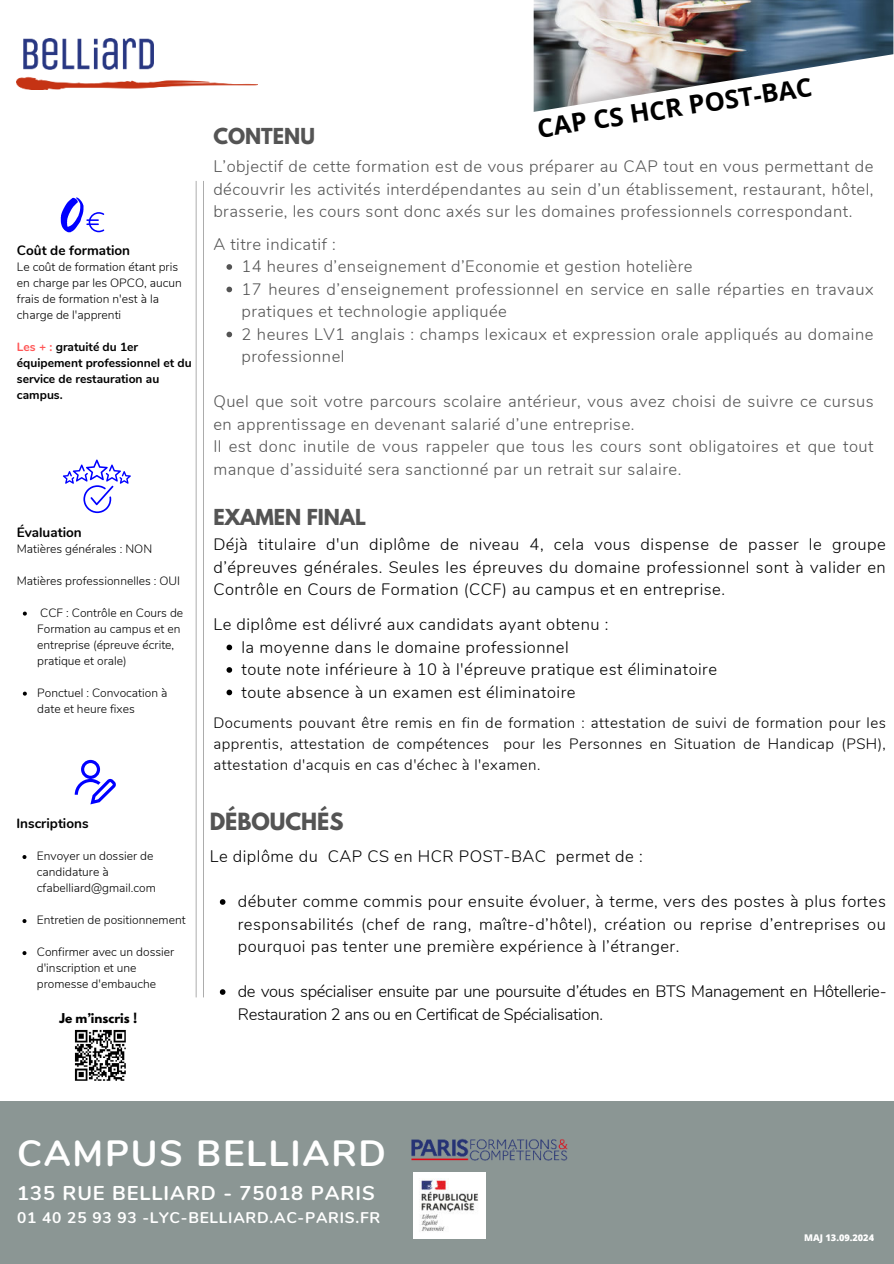
<style>
.page{position:relative;width:894px;height:1264px;background:#fff}
.page>*{position:absolute;margin:0;border:0;box-sizing:border-box;transform-origin:0 0}
.t1{font:700 36.45px "Nunito";letter-spacing:.05em;color:#fff}
.t2{font:700 25.5px "Open Sans";color:#000}
.t3{font:700 21px "League Spartan";color:#545454}
.t4{font:700 19.95px "Nunito";letter-spacing:.05em;color:#fff}
.t5{font:700 19.5px "League Spartan";color:#545454}
.t6{font:300 16.5px/22.5px "Nunito";letter-spacing:.03em;color:#545454}
.t7{font:300 16.5px/22.5px "Nunito";letter-spacing:.03em;color:#000;text-align:justify}
.t8{font:300 16.5px/22.5px "Nunito";letter-spacing:-.015em;color:#000}
.t9{font:700 15.45px "Nunito";letter-spacing:.05em;color:#fff}
.t10{font:300 15px/20.5px "Nunito";letter-spacing:.03em;color:#000;text-align:justify}
.t11{font:700 13.5px "Nunito";color:#000}
.t12{font:300 12px/16px "Nunito";color:#000}
.t13{font:700 12px/16px "Nunito";color:#000}
.t14{font:700 12px "League Spartan";color:#000}
.t15{font:800 9.15px "Open Sans";color:#fff}
.s1{color:#ff5757}
</style>
<div class="page">
<div style="left:0;top:1101px;width:893px;height:162px;background:#8b9694"></div>
<img style="left:533px;top:0;width:360px;height:16px">
<svg style="left:63px;top:459px;width:67px;height:54px"></svg>
<svg style="left:61px;top:197px;width:43px;height:35px"></svg>
<svg style="left:226px;top:644px;width:6px;height:6px"></svg>
<svg style="left:226px;top:667px;width:6px;height:5px"></svg>
<svg style="left:226px;top:689px;width:6px;height:6px"></svg>
<hr style="left:203px;top:181px;width:1px;height:816px;background:#a6a6a6">
<hr style="left:196px;top:181px;width:1px;height:816px;background:#a6a6a6">
<img style="left:533px;top:16px;width:360px;height:37px">
<svg style="left:533px;top:53px;width:360px;height:59px"></svg>
<svg style="left:75px;top:760px;width:41px;height:44px"></svg>
<svg style="left:22px;top:855px;width:4px;height:4px"></svg>
<svg style="left:22px;top:919px;width:4px;height:4px"></svg>
<svg style="left:22px;top:951px;width:4px;height:4px"></svg>
<img style="left:74px;top:1029px;width:52px;height:52px">
<img style="left:17px;top:38px;width:241px;height:51px">
<svg style="left:220px;top:899px;width:5px;height:5px"></svg>
<svg style="left:220px;top:989px;width:5px;height:5px"></svg>
<svg style="left:226px;top:264px;width:6px;height:6px"></svg>
<svg style="left:226px;top:287px;width:6px;height:5px"></svg>
<svg style="left:226px;top:332px;width:6px;height:5px"></svg>
<svg style="left:23px;top:611px;width:4px;height:4px"></svg>
<svg style="left:23px;top:691px;width:4px;height:4px"></svg>
<img style="left:411px;top:1139px;width:157px;height:22px">
<img style="left:413px;top:1172px;width:72px;height:66px">
<p class="t11" style="left:17px;top:240px;width:115px">Coût de formation</p>
<p class="t12" style="left:17px;top:258px;width:166px">Le coût de formation étant pris en charge par les OPCO, aucun frais de formation n'est à la charge de l'apprenti</p>
<p class="t13" style="left:17px;top:338px;width:176px"><span class="s1">Les + :</span> gratuité du 1er équipement professionnel et du service de restauration au campus.</p>
<p class="t11" style="left:17px;top:522px;width:66px">Évaluation</p>
<p class="t12" style="left:17px;top:539px;width:137px">Matières générales : NON</p>
<p class="t12" style="left:17px;top:571px;width:165px">Matières professionnelles : OUI</p>
<p class="t12" style="left:37px;top:603px;width:147px">CCF : Contrôle en Cours de<br>Formation au campus et en entreprise (épreuve écrite, pratique et orale)</p>
<p class="t12" style="left:37px;top:683px;width:132px">Ponctuel : Convocation à date et heure fixes</p>
<p class="t11" style="left:16px;top:813px;width:74px">Inscriptions</p>
<p class="t12" style="left:37px;top:847px;width:120px">Envoyer un dossier de candidature à cfabelliard@gmail.com</p>
<p class="t12" style="left:37px;top:911px;width:150px">Entretien de positionnement</p>
<p class="t12" style="left:37px;top:943px;width:139px">Confirmer avec un dossier d'inscription et une promesse d'embauche</p>
<p class="t14" style="left:59px;top:1008px;width:79px">Je m’inscris !</p>
<h2 class="t2" style="left:534px;top:111px;width:279px;rotate:-9deg">CAP CS HCR POST-BAC</h2>
<p class="t6" style="left:213px;top:154px;width:661px;text-align:justify">L’objectif de cette formation est de vous préparer au CAP tout en vous permettant de découvrir les activités interdépendantes au sein d’un établissement, restaurant, hôtel, brasserie, les cours sont donc axés sur les domaines professionnels correspondant.</p>
<p class="t6" style="left:241px;top:232px;width:633px;text-indent:-28px">A titre indicatif :<br>14 heures d’enseignement d’Economie et gestion hotelière<br>17 heures d’enseignement professionnel en service en salle réparties en travaux pratiques et technologie appliquée<br>2 heures LV1 anglais : champs lexicaux et expression orale appliqués au domaine professionnel</p>
<p class="t6" style="left:213px;top:389px;width:661px">Quel que soit votre parcours scolaire antérieur, vous avez choisi de suivre ce cursus en apprentissage en devenant salarié d’une entreprise.<br>Il est donc inutile de vous rappeler que tous les cours sont obligatoires et que tout manque d’assiduité sera sanctionné par un retrait sur salaire.</p>
<p class="t5" style="left:213px;top:120px;width:103px">CONTENU</p>
<p class="t5" style="left:213px;top:501px;width:154px">EXAMEN FINAL</p>
<p class="t7" style="left:213px;top:532px;width:673px">Déjà titulaire d'un diplôme de niveau 4, cela vous dispense de passer le groupe d’épreuves générales. Seules les épreuves du domaine professionnel sont à valider en Contrôle en Cours de Formation (CCF) au campus et en entreprise.</p>
<p class="t7" style="left:241px;top:612px;width:477px;text-align:left;text-indent:-28px">Le diplôme est délivré aux candidats ayant obtenu :<br>la moyenne dans le domaine professionnel<br>toute note inférieure à 10 à l'épreuve pratique est éliminatoire toute absence à un examen est éliminatoire</p>
<p class="t10" style="left:213px;top:712px;width:673px">Documents pouvant être remis en fin de formation : attestation de suivi de formation pour les apprentis, attestation de compétences pour les Personnes en Situation de Handicap (PSH), attestation d'acquis en cas d'échec à l'examen.</p>
<p class="t3" style="left:210px;top:804px;width:135px">DÉBOUCHÉS</p>
<p class="t7" style="left:210px;top:844px;width:434px">Le diplôme du CAP CS en HCR POST-BAC permet de :</p>
<p class="t7" style="left:238px;top:889px;width:649px">débuter comme commis pour ensuite évoluer, à terme, vers des postes à plus fortes responsabilités (chef de rang, maître-d’hôtel), création ou reprise d’entreprises ou pourquoi pas tenter une première expérience à l’étranger.</p>
<p class="t8" style="left:238px;top:979px;width:650px">de vous spécialiser ensuite par une poursuite d’études en BTS Management en Hôtellerie-<br>Restauration 2 ans ou en Certificat de Spécialisation.</p>
<h1 class="t1" style="left:17px;top:1126px;width:370px">CAMPUS BELLIARD</h1>
<p class="t4" style="left:17px;top:1178px;width:359px">135 RUE BELLIARD - 75018 PARIS</p>
<p class="t9" style="left:17px;top:1206px;width:364px">01 40 25 93 93 -LYC-BELLIARD.AC-PARIS.FR</p>
<p class="t15" style="left:804px;top:1230px;width:71px">MAJ 13.09.2024</p>
</div>
